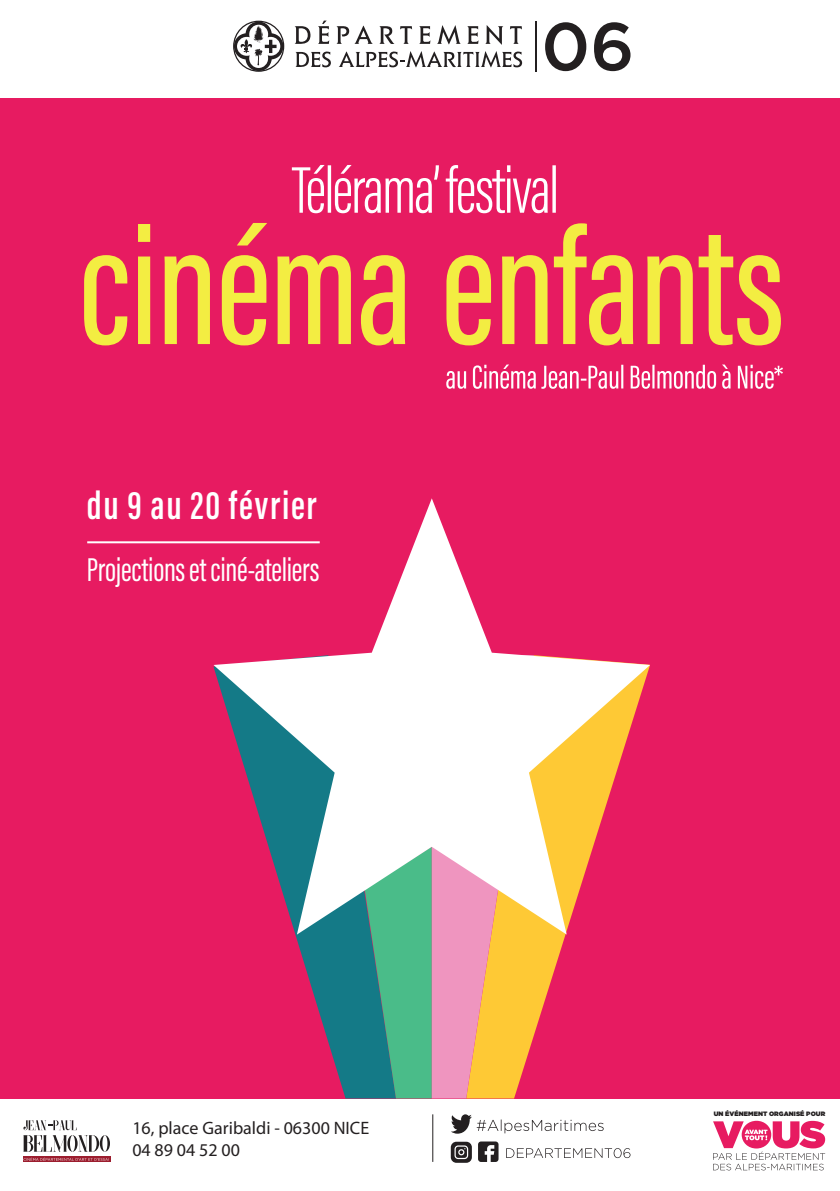
<style>
.page{position:relative;width:840px;height:1191px;background:#fff}
.page>*{position:absolute;margin:0;border:0;box-sizing:border-box;transform-origin:0 0}
.t1{font:500 172px "Acumin Pro Extra Cond";letter-spacing:-.01em;color:#f3ed42}
.t2{font:600 41px "Acumin Pro Extra Cond";letter-spacing:.04em;color:#fff}
.t3{font:34px "Acumin Pro Extra Cond";letter-spacing:-.01em;color:#fff}
.t4{font:18px/21.6px "Myriad Pro";color:#231f20}
.t5{font:900 6.4px "Gotham";letter-spacing:.01em;color:#231f20}
</style>
<div class="page">
<hr style="left:535px;top:21px;width:1px;height:51px;background:#231f20">
<svg style="left:545px;top:22px;width:41px;height:49px"></svg>
<svg style="left:594px;top:22px;width:36px;height:49px"></svg>
<svg style="left:294px;top:26px;width:16px;height:18px"></svg>
<svg style="left:318px;top:21px;width:11px;height:23px"></svg>
<svg style="left:336px;top:26px;width:36px;height:18px"></svg>
<svg style="left:379px;top:26px;width:15px;height:18px"></svg>
<svg style="left:400px;top:26px;width:12px;height:18px"></svg>
<svg style="left:419px;top:26px;width:11px;height:18px"></svg>
<svg style="left:437px;top:25px;width:23px;height:19px"></svg>
<svg style="left:467px;top:26px;width:11px;height:18px"></svg>
<svg style="left:485px;top:25px;width:18px;height:20px"></svg>
<svg style="left:510px;top:26px;width:11px;height:18px"></svg>
<svg style="left:295px;top:52px;width:36px;height:15px"></svg>
<svg style="left:339px;top:51px;width:183px;height:16px"></svg>
<svg style="left:233px;top:21px;width:51px;height:51px"></svg>
<hr style="left:432px;top:1114px;width:1px;height:47px;background:#231f20">
<svg style="left:478px;top:1141px;width:20px;height:21px"></svg>
<svg style="left:450px;top:1141px;width:21px;height:21px"></svg>
<svg style="left:506px;top:1148px;width:124px;height:10px"></svg>
<svg style="left:451px;top:1114px;width:152px;height:19px"></svg>
<svg style="left:713px;top:1120px;width:111px;height:50px"></svg>
<div style="left:0;top:98px;width:839px;height:1000px;background:#e71b61"></div>
<svg style="left:295px;top:934px;width:69px;height:164px;fill:#147a87"></svg>
<svg style="left:364px;top:934px;width:67px;height:164px;background:#3ba888"></svg>
<svg style="left:533px;top:934px;width:34px;height:104px"></svg>
<svg style="left:431px;top:934px;width:102px;height:164px;background:#f3aa76"></svg>
<svg style="left:213px;top:498px;width:436px;height:436px"></svg>
<svg style="left:23px;top:1120px;width:87px;height:31px"></svg>
<svg style="left:23px;top:1156px;width:87px;height:6px"></svg>
<svg style="left:24px;top:1157px;width:85px;height:3px"></svg>
<svg style="left:292px;top:165px;width:263px;height:48px"></svg>
<hr style="left:87px;top:541px;width:232px;height:2px;background:#fff">
<svg style="left:446px;top:364px;width:336px;height:25px"></svg>
<p class="t1" style="left:79px;top:182px;width:707px">cinéma enfants</p>
<p class="t2" style="left:87px;top:480px;width:231px">du 9 au 20 février</p>
<p class="t3" style="left:87px;top:549px;width:234px">Projections et ciné-ateliers</p>
<p class="t4" style="left:132px;top:1117px;width:238px">16, place Garibaldi - 06300 NICE<br>04 89 04 52 00</p>
<p class="t5" style="left:713px;top:1109px;width:113px">UN ÉVÉNEMENT ORGANISÉ POUR</p>
</div>
